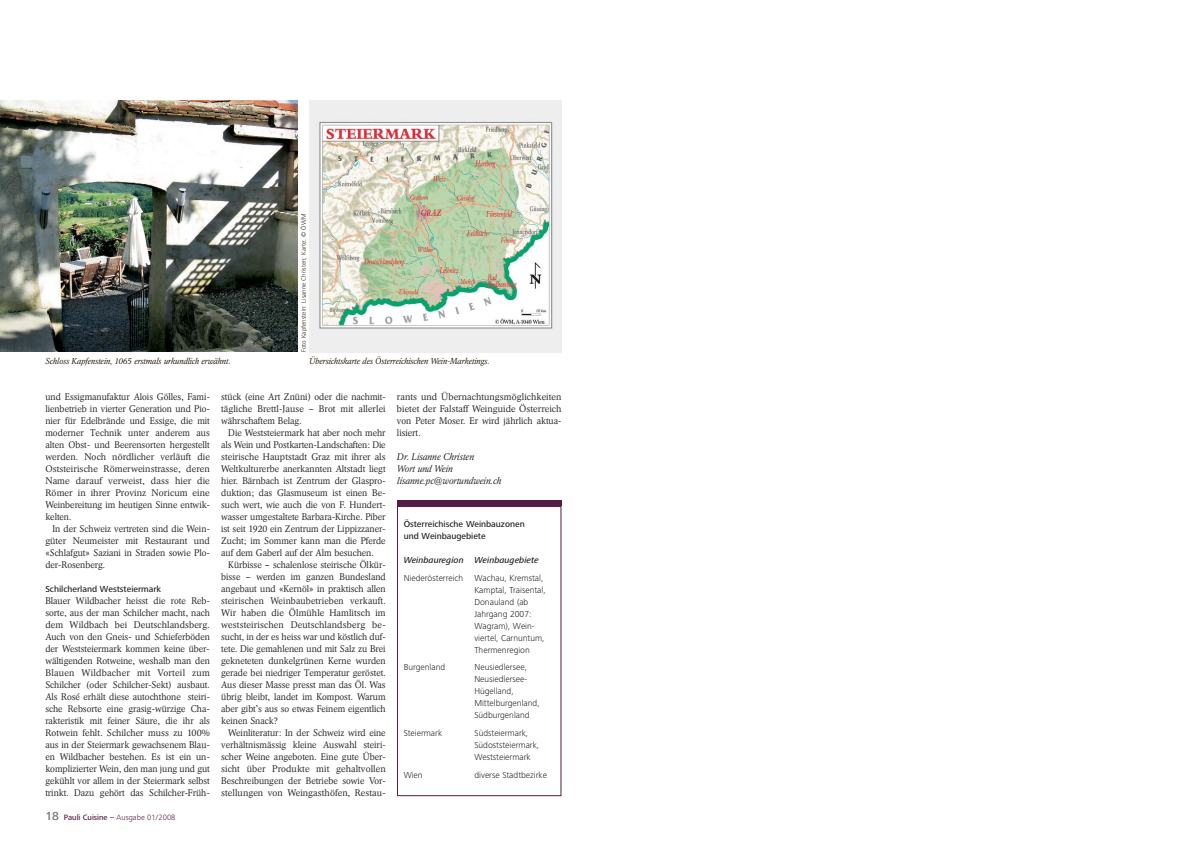
<style>
.page{position:relative;width:1191px;height:842px;background:#fff}
.page>*{position:absolute;margin:0;border:0;box-sizing:border-box;transform-origin:0 0}
.t1{font:300 9.5px/12px "Arena New BQ";color:#231f20;text-align:justify}
.t2{font:italic 300 9.5px/12px "Arena New BQ";color:#231f20}
.t3{font:300 9px/12px "Frutiger Next LT";color:#231f20}
.t4{font:500 9px/12px "Frutiger Next LT";color:#231f20}
.t5{font:italic 500 9px "Frutiger Next LT";color:#231f20}
.t6{font:italic 300 8.5px "Arena New BQ";color:#241a04}
.t7{font:300 8px "Frutiger Next LT";color:#541d41}
.t8{font:300 6.5px "Frutiger Next LT";letter-spacing:.01em;color:#241a04}
.s1{font-weight:500;font-size:12px;color:#6d6e70}
.s2{font-weight:500}
</style>
<div class="page">
<img style="left:0;top:100px;width:298px;height:252px">
<img style="left:309px;top:100px;width:252px;height:252px">
<div style="left:397px;top:506px;width:164px;height:290px;border:1px solid #541d41"></div>
<div style="left:397px;top:501px;width:164px;height:5px;background:#541d41"></div>
<p class="t8" style="left:301px;top:352px;width:140px;rotate:-90deg">Foto Kapfenstein: Lisanne Christen; Karte: © ÖWM</p>
<p class="t6" style="left:45px;top:358px;width:186px">Schloss Kapfenstein, 1065 erstmals urkundlich erwähnt.</p>
<p class="t6" style="left:309px;top:358px;width:182px">Übersichtskarte des Österreichischen Wein-Marketings.</p>
<p class="t1" style="left:45px;top:392px;width:166px">und Essigmanufaktur Alois Gölles, Fami&shy;lienbetrieb in vierter Generation und Pio&shy;nier für Edelbrände und Essige, die mit moderner Technik unter anderem aus alten Obst- und Beerensorten hergestellt werden. Noch nördlicher verläuft die Oststeirische Römerweinstrasse, deren Name darauf verweist, dass hier die Römer in ihrer Provinz Noricum eine Weinbereitung im heutigen Sinne entwik&shy;kelten.</p>
<p class="t1" style="left:45px;top:524px;width:166px;text-indent:7px">In der Schweiz vertreten sind die Wein&shy;güter Neumeister mit Restaurant und «Schlafgut» Saziani in Straden sowie Plo&shy;der-Rosenberg.</p>
<p class="t4" style="left:45px;top:584px;width:117px">Schilcherland Weststeiermark</p>
<p class="t1" style="left:45px;top:596px;width:166px">Blauer Wildbacher heisst die rote Reb&shy;sorte, aus der man Schilcher macht, nach dem Wildbach bei Deutschlandsberg.<br>Auch von den Gneis- und Schieferböden der Weststeiermark kommen keine über&shy;wältigenden Rotweine, weshalb man den Blauen Wildbacher mit Vorteil zum Schilcher (oder Schilcher-Sekt) ausbaut.<br>Als Rosé erhält diese autochthone steiri&shy;sche Rebsorte eine grasig-würzige Cha&shy;rakteristik mit feiner Säure, die ihr als Rotwein fehlt. Schilcher muss zu 100% aus in der Steiermark gewachsenem Blau&shy;en Wildbacher bestehen. Es ist ein un&shy;komplizierter Wein, den man jung und gut gekühlt vor allem in der Steiermark selbst trinkt. Dazu gehört das Schilcher-Früh-</p>
<p class="t7" style="left:45px;top:814px;width:132px"><span class="s1">18</span> <span class="s2">Pauli Cuisine –</span> Ausgabe 01/2008</p>
<p class="t1" style="left:221px;top:392px;width:166px">stück (eine Art Znüni) oder die nachmit&shy;tägliche Brettl-Jause – Brot mit allerlei währschaftem Belag.</p>
<p class="t1" style="left:221px;top:428px;width:166px;text-indent:7px">Die Weststeiermark hat aber noch mehr als Wein und Postkarten-Landschaften: Die steirische Hauptstadt Graz mit ihrer als Weltkulturerbe anerkannten Altstadt liegt hier. Bärnbach ist Zentrum der Glaspro&shy;duktion; das Glasmuseum ist einen Be&shy;such wert, wie auch die von F. Hundert&shy;wasser umgestaltete Barbara-Kirche. Piber ist seit 1920 ein Zentrum der Lippizzaner-Zucht; im Sommer kann man die Pferde auf dem Gaberl auf der Alm besuchen.</p>
<p class="t1" style="left:221px;top:560px;width:166px;text-indent:7px">Kürbisse – schalenlose steirische Ölkür&shy;bisse – werden im ganzen Bundesland angebaut und «Kernöl» in praktisch allen steirischen Weinbaubetrieben verkauft.<br>Wir haben die Ölmühle Hamlitsch im weststeirischen Deutschlandsberg be&shy;sucht, in der es heiss war und köstlich duf&shy;tete. Die gemahlenen und mit Salz zu Brei gekneteten dunkelgrünen Kerne wurden gerade bei niedriger Temperatur geröstet.<br>Aus dieser Masse presst man das Öl. Was übrig bleibt, landet im Kompost. Warum aber gibt’s aus so etwas Feinem eigentlich keinen Snack?</p>
<p class="t1" style="left:221px;top:728px;width:166px;text-indent:7px">Weinliteratur: In der Schweiz wird eine verhältnismässig kleine Auswahl steiri&shy;scher Weine angeboten. Eine gute Über&shy;sicht über Produkte mit gehaltvollen Beschreibungen der Betriebe sowie Vor&shy;stellungen von Weingasthöfen, Restau-</p>
<p class="t1" style="left:397px;top:392px;width:166px">rants und Übernachtungsmöglichkeiten bietet der Falstaff Weinguide Österreich von Peter Moser. Er wird jährlich aktua&shy;lisiert.</p>
<p class="t2" style="left:397px;top:452px;width:105px">Dr. Lisanne Christen<br>Wort und Wein lisanne.pc@wortundwein.ch</p>
<p class="t4" style="left:404px;top:519px;width:123px">Österreichische Weinbauzonen und Weinbaugebiete</p>
<p class="t5" style="left:404px;top:556px;width:137px">Weinbauregion Weinbaugebiete</p>
<p class="t3" style="left:474px;top:572px;width:73px;text-indent:-71px">Niederösterreich Wachau, Kremstal,<br>Kamptal, Traisental,<br>Donauland (ab<br>Jahrgang 2007:<br>Wagram), Wein&shy;viertel, Carnuntum,<br>Thermenregion</p>
<p class="t3" style="left:404px;top:662px;width:43px">Burgenland</p>
<p class="t3" style="left:474px;top:662px;width:67px">Neusiedlersee,<br>Neusiedlersee-<br>Hügelland,<br>Mittelburgenland,<br>Südburgenland</p>
<p class="t3" style="left:404px;top:728px;width:40px">Steiermark</p>
<p class="t3" style="left:474px;top:728px;width:66px">Südsteiermark,<br>Südoststeiermark,<br>Weststeiermark</p>
<p class="t3" style="left:404px;top:769px;width:21px">Wien</p>
<p class="t3" style="left:474px;top:769px;width:74px">diverse Stadtbezirke</p>
</div>
